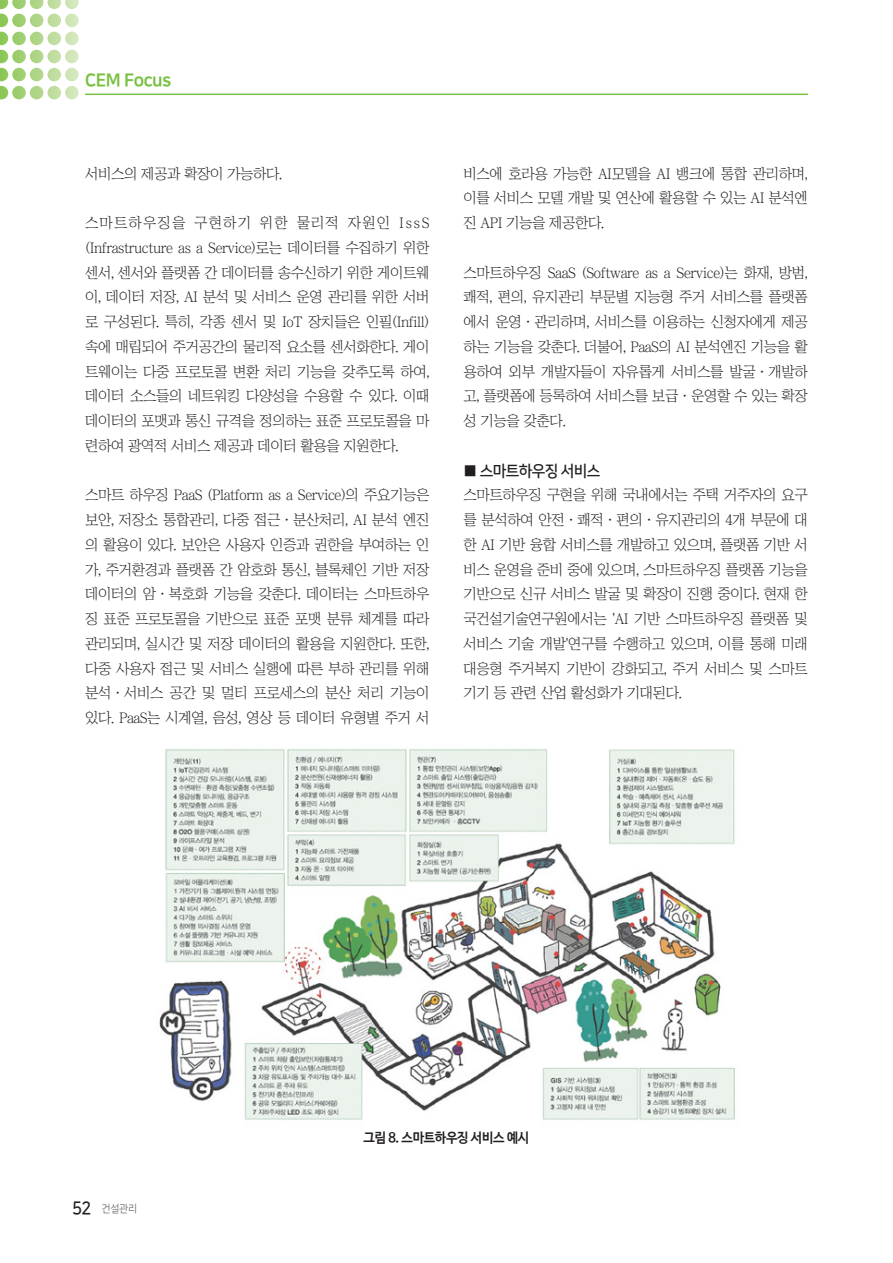
<style>
.page{position:relative;width:893px;height:1263px;background:#fff}
.page>*{position:absolute;margin:0;border:0;box-sizing:border-box;transform-origin:0 0}
.t1{font:18px "Nanum Square EB";letter-spacing:-.025em;color:#79c142;scale:.95 1}
.건설브리핑2-네모_타이틀{font:15.75px "Nanum Square B";letter-spacing:-.04em;color:#231f20;scale:.95 1}
.본문{font:14.7px/24.8px "Chosunilbo NM";letter-spacing:-.025em;color:#231f20;text-align:justify}
.그림제목{font:700 13.5px "Nanum Barun Gothic";letter-spacing:-.025em;color:#231f20;scale:.95 1}
.t2{font:10.5px "Nanum Square R";color:#6c6d70;scale:.95 1}
.s1{font-family:"Nanum Square B";font-size:18px;color:#231f20}
</style>
<div class="page">
<hr style="left:85px;top:94px;width:723px;height:1px;background:#79c142">
<svg style="left:0;top:0;width:79px;height:99px"></svg>
<div style="left:65px;top:14px;width:14px;height:13px;background:#d2e7bb;border-radius:50%"></div>
<div style="left:65px;top:32px;width:14px;height:13px;background:#d2e7bb;border-radius:50%"></div>
<div style="left:65px;top:50px;width:14px;height:13px;background:#d2e7bb;border-radius:50%"></div>
<div style="left:65px;top:68px;width:14px;height:13px;background:#d2e7bb;border-radius:50%"></div>
<div style="left:65px;top:86px;width:14px;height:13px;background:#d2e7bb;border-radius:50%"></div>
<img style="left:159px;top:749px;width:576px;height:371px">
<p class="t1" style="left:85px;top:70px;width:92px">CEM Focus</p>
<p class="본문" style="left:85px;top:161px;width:199px">서비스의 제공과 확장이 가능하다.</p>
<p class="본문" style="left:85px;top:210px;width:346px">스마트하우징을 구현하기 위한 물리적 자원인 IssS (Infrastructure as a Service)로는 데이터를 수집하기 위한 센서, 센서와 플랫폼 간 데이터를 송수신하기 위한 게이트웨 이, 데이터 저장, AI 분석 및 서비스 운영 관리를 위한 서버 로 구성된다. 특히, 각종 센서 및 IoT 장치들은 인필(Infill) 속에 매립되어 주거공간의 물리적 요소를 센서화한다. 게이 트웨이는 다중 프로토콜 변환 처리 기능을 갖추도록 하여, 데이터 소스들의 네트워킹 다양성을 수용할 수 있다. 이때 데이터의 포맷과 통신 규격을 정의하는 표준 프로토콜을 마 련하여 광역적 서비스 제공과 데이터 활용을 지원한다.</p>
<p class="본문" style="left:85px;top:483px;width:346px">스마트 하우징 PaaS (Platform as a Service)의 주요기능은 보안, 저장소 통합관리, 다중 접근ㆍ분산처리, AI 분석 엔진 의 활용이 있다. 보안은 사용자 인증과 권한을 부여하는 인 가, 주거환경과 플랫폼 간 암호화 통신, 블록체인 기반 저장 데이터의 암ㆍ복호화 기능을 갖춘다. 데이터는 스마트하우 징 표준 프로토콜을 기반으로 표준 포맷 분류 체계를 따라 관리되며, 실시간 및 저장 데이터의 활용을 지원한다. 또한, 다중 사용자 접근 및 서비스 실행에 따른 부하 관리를 위해 분석ㆍ서비스 공간 및 멀티 프로세스의 분산 처리 기능이 있다. PaaS는 시계열, 음성, 영상 등 데이터 유형별 주거 서</p>
<p class="본문" style="left:463px;top:161px;width:346px">비스에 호라용 가능한 AI모델을 AI 뱅크에 통합 관리하며, 이를 서비스 모델 개발 및 연산에 활용할 수 있는 AI 분석엔 진 API 기능을 제공한다.</p>
<p class="본문" style="left:463px;top:260px;width:346px">스마트하우징 SaaS (Software as a Service)는 화재, 방범, 쾌적, 편의, 유지관리 부문별 지능형 주거 서비스를 플랫폼 에서 운영ㆍ관리하며, 서비스를 이용하는 신청자에게 제공 하는 기능을 갖춘다. 더불어, PaaS의 AI 분석엔진 기능을 활 용하여 외부 개발자들이 자유롭게 서비스를 발굴ㆍ개발하 고, 플랫폼에 등록하여 서비스를 보급ㆍ운영할 수 있는 확장 성 기능을 갖춘다.</p>
<p class="건설브리핑2-네모_타이틀" style="left:463px;top:462px;width:146px">■ 스마트하우징 서비스</p>
<p class="본문" style="left:463px;top:483px;width:346px">스마트하우징 구현을 위해 국내에서는 주택 거주자의 요구 를 분석하여 안전ㆍ쾌적ㆍ편의ㆍ유지관리의 4개 부문에 대 한 AI 기반 융합 서비스를 개발하고 있으며, 플랫폼 기반 서 비스 운영을 준비 중에 있으며, 스마트하우징 플랫폼 기능을 기반으로 신규 서비스 발굴 및 확장이 진행 중이다. 현재 한 국건설기술연구원에서는 'AI 기반 스마트하우징 플랫폼 및 서비스 기술 개발'연구를 수행하고 있으며, 이를 통해 미래 대응형 주거복지 기반이 강화되고, 주거 서비스 및 스마트 기기 등 관련 산업 활성화가 기대된다.</p>
<p class="t2" style="left:72px;top:1204px;width:70px"><span class="s1">52</span> 건설관리</p>
<p class="그림제목" style="left:364px;top:1131px;width:176px">그림 8. 스마트하우징 서비스 예시</p>
</div>
